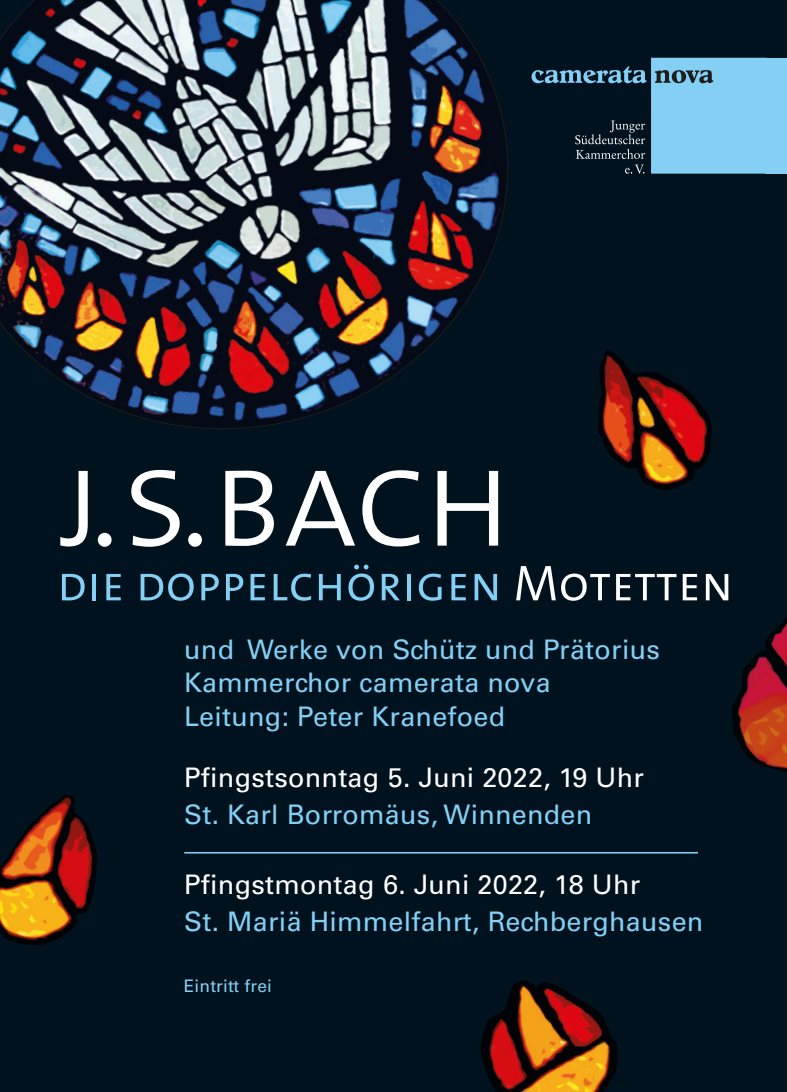
<style>
.page{position:relative;width:787px;height:1092px;background:#fff}
.page>*{position:absolute;margin:0;border:0;box-sizing:border-box;transform-origin:0 0}
.t1{font:143.5px "The Sans Light Caps";color:#fff}
.t2{font:50.75px "The Sans Semi Light Caps";color:#84d0f5}
.t3{font:27px/33px "Univers LT Std";letter-spacing:.01em;color:#84d0f5}
.t4{font:27px "Univers LT Std";letter-spacing:.01em;color:#fff}
.t5{font:17.25px "Univers LT Std";letter-spacing:.01em;color:#84d0f5}
.s1{color:#fff}
</style>
<div class="page">
<div style="left:0;top:0;width:787px;height:1091px;background:#00121e"></div>
<img style="left:480px;top:980px;width:137px;height:111px">
<svg style="left:531px;top:58px;width:234px;height:116px"></svg>
<img style="left:0;top:0;width:508px;height:429px">
<img style="left:0;top:795px;width:97px;height:150px">
<img style="left:598px;top:349px;width:114px;height:142px">
<hr style="left:184px;top:851px;width:514px;height:2px;background:#84d0f5">
<img style="left:732px;top:617px;width:55px;height:155px">
<div style="left:765px;top:58px;width:22px;height:116px;background:#84d0f5"></div>
<h1 class="t1" style="left:56px;top:419px;width:459px">j.s.bach</h1>
<h2 class="t2" style="left:57px;top:555px;width:678px">die doppelchörigen <span class="s1">Motetten</span></h2>
<p class="t3" style="left:184px;top:633px;width:477px">und Werke von Schütz und Prätorius<br>Kammerchor camerata nova<br>Leitung: Peter Kranefoed</p>
<p class="t4" style="left:184px;top:761px;width:461px">Pfingstsonntag 5. Juni 2022, 19 Uhr</p>
<p class="t3" style="left:184px;top:797px;width:409px">St. Karl Borromäus, Winnenden</p>
<p class="t4" style="left:184px;top:868px;width:457px">Pfingstmontag 6. Juni 2022, 18 Uhr</p>
<p class="t3" style="left:184px;top:905px;width:520px">St. Mariä Himmelfahrt, Rechberghausen</p>
<p class="t5" style="left:184px;top:975px;width:89px">Eintritt frei</p>
</div>
